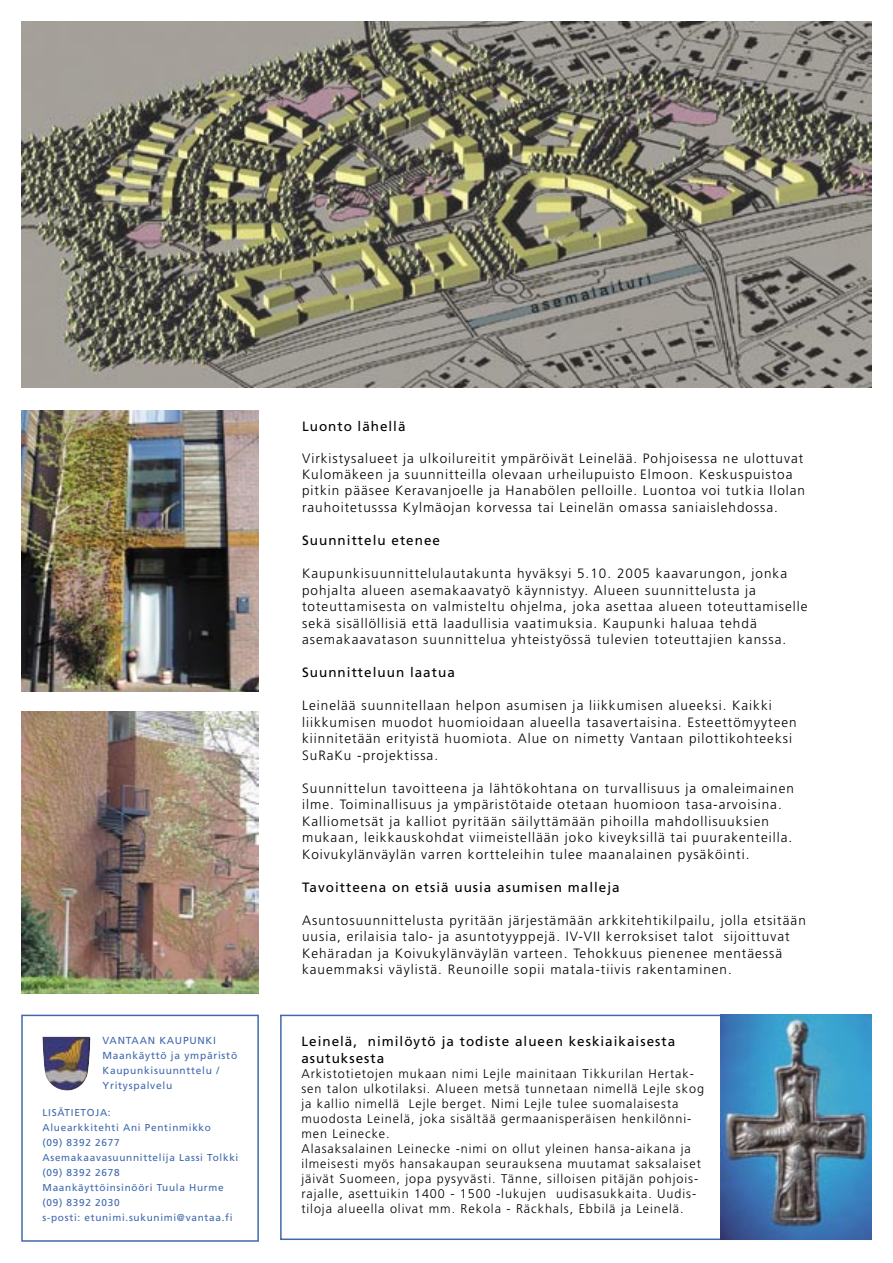
<style>
.page{position:relative;width:893px;height:1263px;background:#fff}
.page>*{position:absolute;margin:0;border:0;box-sizing:border-box;transform-origin:0 0}
.t1{font:300 13.5px/16.5px "Frutiger LT Std";letter-spacing:.075em;color:#000}
.t2{font:13.5px/16.5px "Frutiger LT Std";letter-spacing:.075em;color:#000}
.t3{font:300 12.6px/15px "Frutiger LT Std";letter-spacing:.075em;color:#000}
.t4{font:10.2px/15px "Frutiger LT Std";letter-spacing:.07em;color:#4069ad}
.t5{font:10.05px/15px "Frutiger LT Std";letter-spacing:.07em;color:#4069ad}
</style>
<div class="page">
<hr style="left:280px;top:1015px;width:2px;height:224px;background:#4069ad">
<hr style="left:281px;top:1238px;width:590px;height:2px;background:#4069ad">
<hr style="left:870px;top:1015px;width:2px;height:224px;background:#4069ad">
<hr style="left:281px;top:1015px;width:590px;height:1px;background:#4069ad">
<svg style="left:21px;top:1015px;width:238px;height:227px"></svg>
<img style="left:42px;top:1036px;width:46px;height:55px">
<img style="left:21px;top:411px;width:238px;height:281px">
<img style="left:21px;top:712px;width:238px;height:281px">
<img style="left:21px;top:21px;width:851px;height:366px">
<img style="left:721px;top:1015px;width:150px;height:224px">
<p class="t4" style="left:102px;top:1032px;width:136px">VANTAAN KAUPUNKI<br>Maankäyttö ja ympäristö<br>Kaupunkisuunnttelu /<br>Yrityspalvelu</p>
<p class="t5" style="left:43px;top:1105px;width:197px">LISÄTIETOJA:<br>Aluearkkitehti Ani Pentinmikko<br>(09) 8392 2677<br>Asemakaavasuunnittelija Lassi Tolkki (09) 8392 2678<br>Maankäyttöinsinööri Tuula Hurme (09) 8392 2030<br>s-posti: etunimi.sukunimi@vantaa.fi</p>
<p class="t2" style="left:302px;top:418px;width:105px">Luonto lähellä</p>
<p class="t1" style="left:302px;top:450px;width:504px">Virkistysalueet ja ulkoilureitit ympäröivät Leinelää. Pohjoisessa ne ulottuvat Kulomäkeen ja suunnitteilla olevaan urheilupuisto Elmoon. Keskuspuistoa pitkin pääsee Keravanjoelle ja Hanabölen pelloille. Luontoa voi tutkia Ilolan rauhoitetusssa Kylmä ojan korvessa tai Leinelän omassa saniaislehdossa.</p>
<p class="t2" style="left:302px;top:532px;width:139px">Suunnittelu etenee</p>
<p class="t1" style="left:302px;top:565px;width:507px">Kaupunkisuunnittelulautakunta hyväksyi 5.10. 2005 kaavarungon, jonka pohjalta alueen asemakaavatyö käynnistyy. Alueen suunnittelusta ja toteuttamisesta on valmisteltu ohjelma, joka asettaa alueen toteuttamiselle sekä sisällöllisiä että laadullisia vaatimuksia. Kaupunki haluaa tehdä asemakaavatason suunnittelua yhteistyössä tulevien toteuttajien kanssa.</p>
<p class="t2" style="left:302px;top:664px;width:154px">Suunnitteluun laatua</p>
<p class="t1" style="left:302px;top:697px;width:496px">Leinelää suunnitellaan helpon asumisen ja liikkumisen alueeksi. Kaikki liikkumisen muodot huomioidaan alueella tasavertaisina. Esteettömyyteen kiinnitetään erityistä huomiota. Alue on nimetty Vantaan pilottikohteeksi SuRaKu -projektissa.</p>
<p class="t1" style="left:302px;top:780px;width:493px">Suunnittelun tavoitteena ja lähtökohtana on turvallisuus ja omaleimainen ilme. Toiminallisuus ja ympäristötaide otetaan huomioon tasa-arvoisina.<br>Kalliometsät ja kalliot pyritään säilyttämään pihoilla mahdollisuuksien mukaan, leikkauskohdat viimeis tellään joko kiveyksillä tai puurakenteilla.<br>Koivukylänväylän varren kortteleihin tulee maanalainen pysäköinti.</p>
<p class="t2" style="left:302px;top:879px;width:319px">Tavoitteena on etsiä uusia asumisen malleja</p>
<p class="t1" style="left:302px;top:912px;width:505px">Asuntosuunnittelusta pyritään järjestämään arkkitehtikilpailu, jolla etsitään uusia, erilaisia talo- ja asuntotyyppejä. IV-VII kerroksiset talot sijoittuvat Kehäradan ja Koivukylänväylän varteen. Tehokkuus pienenee mentäessä kauemmaksi väylistä. Reunoille sopii matala-tiivis rakentaminen.</p>
<p class="t2" style="left:301px;top:1033px;width:375px">Leinelä, nimilöytö ja todiste alueen keskiaikaisesta asutuksesta</p>
<p class="t3" style="left:301px;top:1066px;width:404px">Arkistotietojen mukaan nimi Lejle mainitaan Tikkurilan Hertak - sen talon ulkotilaksi. Alueen metsä tunnetaan nimel lä Lejle skog ja kallio nimellä Lejle berget. Nimi Lejle tulee suomalaisesta muo dosta Leinelä, joka sisältää germaanisperäisen henkilön ni&shy;men Leinecke.<br>Alasaksalainen Leinecke -nimi on ollut yleinen hansa-aikana ja ilmeisesti myös hansakaupan seurauksena muutamat saksalaiset jäivät Suomeen, jopa pysyvästi. Tänne, silloisen pitäjän pohjois - rajalle, asettuikin 1400 - 1500 -lukujen uudisasukkaita. Uudis - tiloja alueella olivat mm. Rekola - Räckhals, Ebbilä ja Leinelä.</p>
</div>
